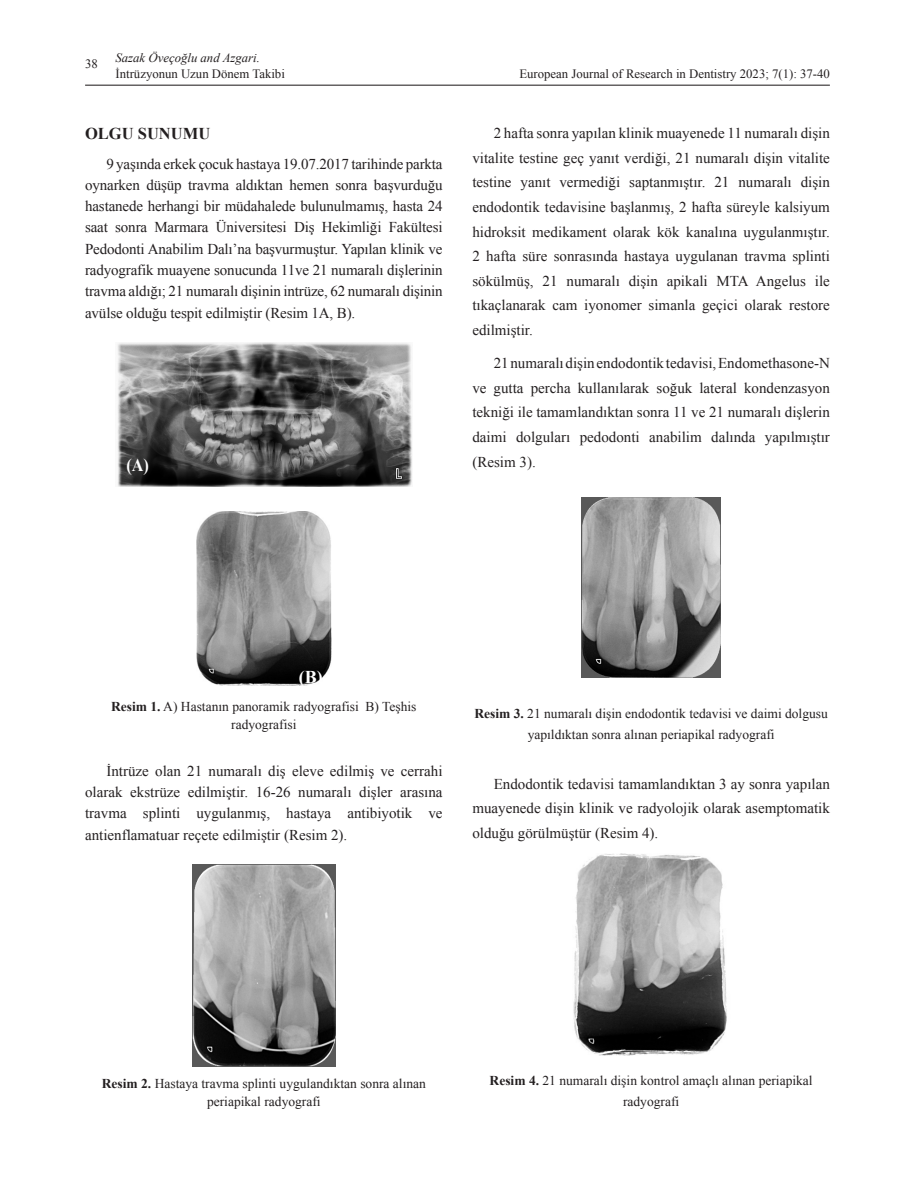
<style>
.page{position:relative;width:915px;height:1191px;background:#fff}
.page>*{position:absolute;margin:0;border:0;box-sizing:border-box;transform-origin:0 0}
.TabloTxt{font:700 18px "Times New Roman";color:#fff;scale:.9 1}
.TabloTxt-2{font:700 18px "Times New Roman";color:#fff}
.t1{font:700 16.5px "Times New Roman";color:#231f20}
.MNormal-TR{font:15px/24.6px "Times New Roman";color:#231f20;text-align:justify}
.PictH{font:13.5px/17.5px "Times New Roman";color:#231f20;text-align:center}
.t2{font:12.75px "Times New Roman";color:#231f20}
.t3{font:italic 12.75px "Times New Roman";color:#231f20}
.s1{font-weight:700}
</style>
<div class="page">
<hr style="left:85px;top:85px;width:744px;height:1px;background:#231f20">
<img style="left:117px;top:342px;width:295px;height:144px">
<img style="left:196px;top:511px;width:135px;height:174px">
<img style="left:192px;top:864px;width:143px;height:202px">
<img style="left:581px;top:498px;width:139px;height:179px">
<img style="left:573px;top:854px;width:154px;height:201px">
<p class="t2" style="left:85px;top:55px;width:14px">38</p>
<p class="t3" style="left:115px;top:49px;width:146px">Sazak Öveçoğlu and Azgari.</p>
<p class="t2" style="left:115px;top:65px;width:171px">İntrüzyonun Uzun Dönem Takibi</p>
<p class="t2" style="left:519px;top:65px;width:312px">European Journal of Research in Dentistry 2023; 7(1): 37-40</p>
<p class="t1" style="left:85px;top:121px;width:127px">OLGU SUNUMU</p>
<p class="MNormal-TR" style="left:85px;top:153px;width:359px;line-height:21.3px;text-indent:21px">9 yaşında erkek çocuk hastaya 19.07.2017 tarihinde parkta oynarken düşüp travma aldıktan hemen sonra başvurduğu hastanede herhangi bir müdahalede bulunulmamış, hasta 24 saat sonra Marmara Üniversitesi Diş Hekimliği Fakültesi Pedodonti Anabilim Dalı’na başvurmuştur. Yapılan klinik ve radyografik muayene sonucunda 11ve 21 numaralı dişlerinin travma aldığı; 21 numaralı dişinin intrüze, 62 numaralı dişinin avülse olduğu tespit edilmiştir (Resim 1A, B).</p>
<p class="TabloTxt" style="left:126px;top:451px;width:26px">(A)</p>
<p class="MNormal-TR" style="left:472px;top:120px;width:359px;text-indent:21px">2 hafta sonra yapılan klinik muayenede 11 numaralı dişin vitalite testine geç yanıt verdiği, 21 numaralı dişin vitalite testine yanıt vermediği saptanmıştır. 21 numaralı dişin endodontik tedavisine başlanmış, 2 hafta süreyle kalsiyum hidroksit medikament olarak kök kanalına uygulanmıştır.<br>2 hafta süre sonrasında hastaya uygulanan travma splinti sökülmüş, 21 numaralı dişin apikali MTA Angelus ile tıkaçlanarak cam iyonomer simanla geçici olarak restore edilmiştir.</p>
<p class="MNormal-TR" style="left:472px;top:350px;width:359px;text-indent:21px">21 numaralı dişin endodontik tedavisi, Endomethasone-N ve gutta percha kullanılarak soğuk lateral kondenzasyon tekniği ile tamamlandıktan sonra 11 ve 21 numaralı dişlerin daimi dolguları pedodonti anabilim dalında yapılmıştır (Resim 3).</p>
<p class="TabloTxt-2" style="left:299px;top:664px;width:25px">(B)</p>
<p class="PictH" style="left:111px;top:698px;width:307px"><span class="s1">Resim 1.</span> A) Hastanın panoramik radyografisi B) Teşhis radyografisi</p>
<p class="MNormal-TR" style="left:85px;top:760px;width:359px;line-height:21.3px;text-indent:21px">İntrüze olan 21 numaralı diş eleve edilmiş ve cerrahi olarak ekstrüze edilmiştir. 16-26 numaralı dişler arasına travma splinti uygulanmış, hastaya antibiyotik ve antienflamatuar reçete edilmiştir (Resim 2).</p>
<p class="PictH" style="left:474px;top:702px;width:355px;line-height:20.9px"><span class="s1">Resim 3.</span> 21 numaralı dişin endodontik tedavisi ve daimi dolgusu yapıldıktan sonra alınan periapikal radyografi</p>
<p class="MNormal-TR" style="left:472px;top:771px;width:359px;text-indent:21px">Endodontik tedavisi tamamlandıktan 3 ay sonra yapılan muayenede dişin klinik ve radyolojik olarak asemptomatik olduğu görülmüştür (Resim 4).</p>
<p class="PictH" style="left:102px;top:1074px;width:325px"><span class="s1">Resim 2.</span> Hastaya travma splinti uygulandıktan sonra alınan periapikal radyografi</p>
<p class="PictH" style="left:489px;top:1069px;width:324px;line-height:20.9px"><span class="s1">Resim 4.</span> 21 numaralı dişin kontrol amaçlı alınan periapikal radyografi</p>
</div>
